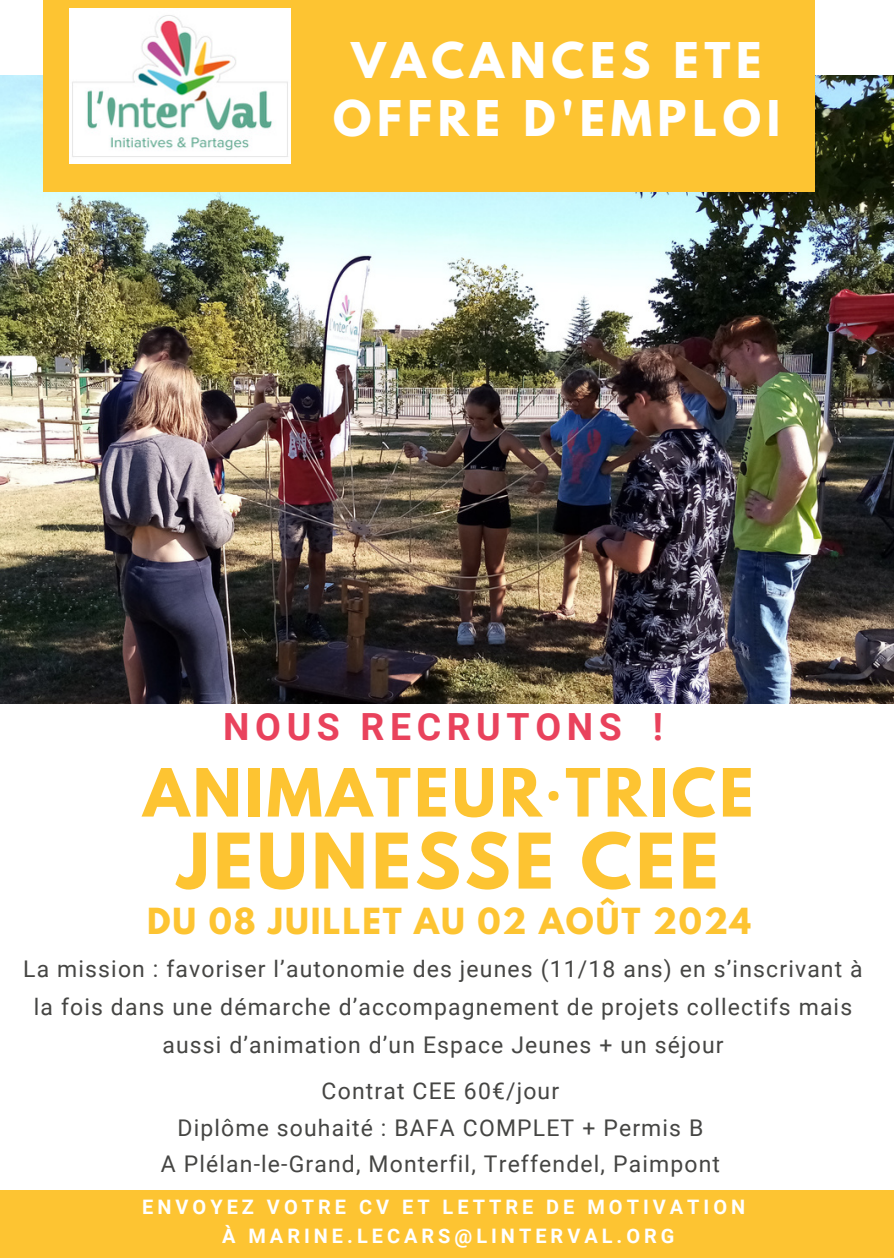
<style>
.page{position:relative;width:894px;height:1258px;background:#fff}
.page>*{position:absolute;margin:0;border:0;box-sizing:border-box;transform-origin:0 0}
.t1{font:700 67.8px "League Spartan";letter-spacing:.06em;color:#fdc432}
.t2{font:700 58.8px "League Spartan";letter-spacing:.06em;color:#fdc432}
.t3{font:700 43.5px/58.5px "League Spartan";letter-spacing:.13em;color:#fff;text-align:center}
.t4{font:700 37.5px "Roboto";letter-spacing:.15em;color:#e9425c}
.t5{font:700 31.8px "League Spartan";letter-spacing:.06em;color:#fdc432}
.t6{font:23.1px/38.4px "Roboto";letter-spacing:.05em;color:#454543;text-align:center}
.t7{font:700 20.1px "Roboto";letter-spacing:.2em;color:#fff}
.s1{font-family:"Noto Sans"}
</style>
<div class="page">
<img style="left:0;top:75px;width:893px;height:629px">
<div style="left:43px;top:0;width:772px;height:191px;background:#fdc432"></div>
<div style="left:0;top:1190px;width:893px;height:68px;background:#fdc432"></div>
<img style="left:70px;top:9px;width:220px;height:155px">
<p class="t3" style="left:333px;top:36px;width:448px">VACANCES ETE<br>OFFRE D'EMPLOI</p>
<h2 class="t4" style="left:223px;top:705px;width:441px">NOUS RECRUTONS !</h2>
<h1 class="t2" style="left:143px;top:763px;width:611px">ANIMATEUR<span class="s1">⸱</span>TRICE</h1>
<h1 class="t1" style="left:177px;top:827px;width:542px">JEUNESSE CEE</h1>
<h1 class="t5" style="left:147px;top:905px;width:605px">DU 08 JUILLET AU 02 AOÛT 2024</h1>
<p class="t6" style="left:23px;top:949px;width:840px">La mission : favoriser l’autonomie des jeunes (11/18 ans) en s’inscrivant à la fois dans une démarche d’accompagnement de projets collectifs mais aussi d’animation d’un Espace Jeunes + un séjour</p>
<h4 class="t6" style="left:161px;top:1073px;width:560px;line-height:36.3px">Contrat CEE 60€/jour<br>Diplôme souhaité : BAFA COMPLET + Permis B<br>A Plélan-le-Grand, Monterfil, Treffendel, Paimpont</h4>
<h3 class="t7" style="left:142px;top:1195px;width:604px">ENVOYEZ VOTRE CV ET LETTRE DE MOTIVATION</h3>
<h4 class="t7" style="left:222px;top:1225px;width:454px">À MARINE.LECARS@LINTERVAL.ORG</h4>
</div>
